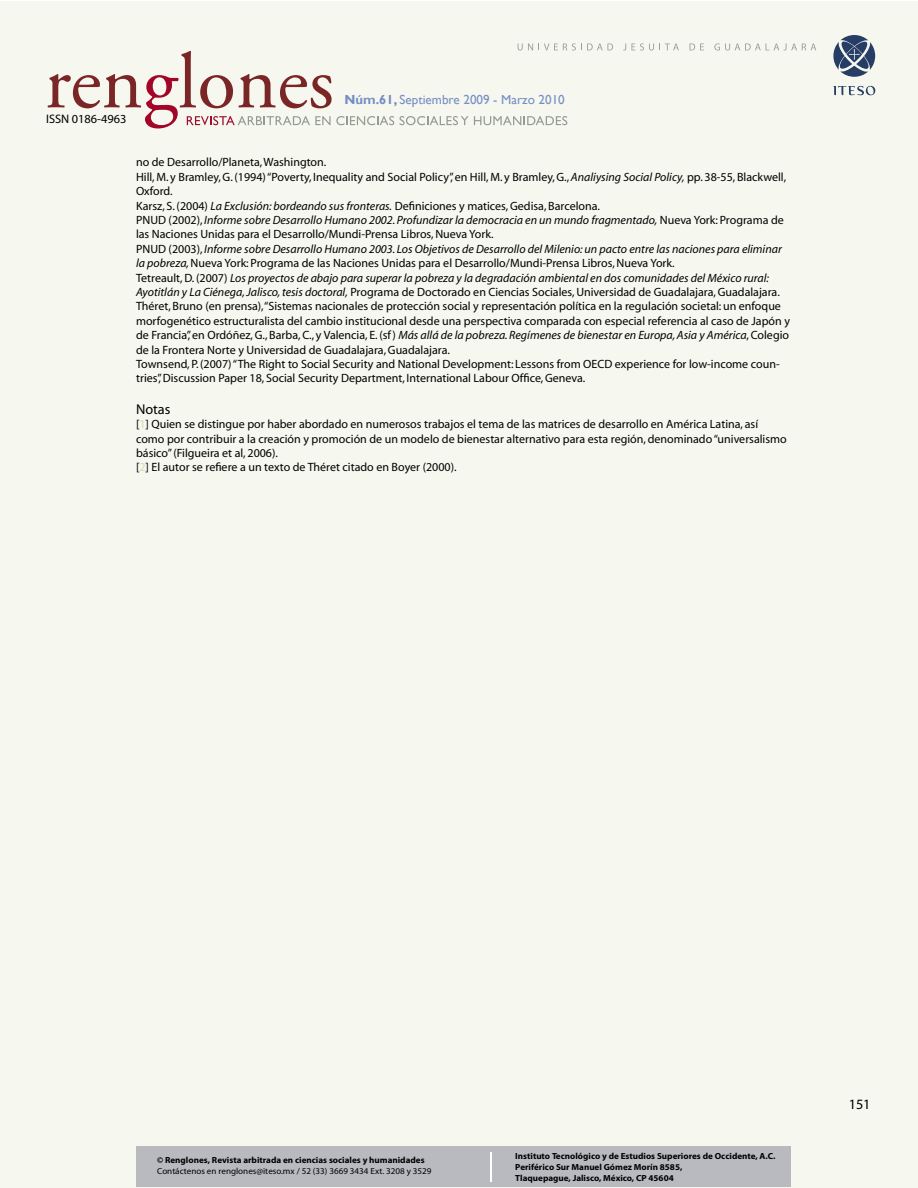
<style>
.page{position:relative;width:918px;height:1188px;background:#fff}
.page>*{position:absolute;margin:0;border:0;box-sizing:border-box;transform-origin:0 0}
.titulo_de_biliografia___notas__refrencia{font:14.25px "Myriad Pro";color:#000}
.texto_corrido{font:14.25px "Myriad";color:#000}
.t1{font:13.05px "Gill Sans";color:#758ec5}
.t2{font:12.3px "Myriad Pro";color:#000}
.bibliografia_y_notas_textos{font:12px/14.4px "Myriad";color:#000}
.bibliografia_y_notas_textos-2{font:italic 12px/14.4px "Myriad";color:#000}
.t3{font:700 8.85px/10.6px "Myriad Pro";color:#000}
.t4{font:8.85px "Myriad Pro";color:#000}
.s1{font-weight:700}
.s2{font-style:italic}
.s3{font-style:normal}
.s4{font-family:"Myriad Pro";color:#d2d9ab}
</style>
<div class="page">
<div style="left:0;top:1px;width:918px;height:1187px;background:#f6f7ee"></div>
<div style="left:136px;top:1146px;width:654px;height:41px;background:#b8babf"></div>
<hr style="left:491px;top:1152px;width:1px;height:30px;background:#fff">
<svg style="left:47px;top:51px;width:347px;height:77px"></svg>
<svg style="left:400px;top:116px;width:167px;height:9px"></svg>
<svg style="left:833px;top:86px;width:42px;height:9px"></svg>
<svg style="left:840px;top:66px;width:28px;height:11px"></svg>
<svg style="left:833px;top:42px;width:12px;height:28px"></svg>
<svg style="left:864px;top:42px;width:11px;height:28px"></svg>
<svg style="left:840px;top:35px;width:29px;height:11px"></svg>
<svg style="left:839px;top:40px;width:31px;height:30px"></svg>
<svg style="left:518px;top:43px;width:95px;height:8px"></svg>
<svg style="left:623px;top:43px;width:56px;height:8px"></svg>
<svg style="left:690px;top:43px;width:14px;height:7px"></svg>
<svg style="left:714px;top:43px;width:102px;height:8px"></svg>
<p class="t2" style="left:46px;top:112px;width:82px">ISSN 0186-4963</p>
<p class="t1" style="left:344px;top:92px;width:222px"><span class="s1">Núm.61,</span> Septiembre 2009 - Marzo 2010</p>
<p class="bibliografia_y_notas_textos" style="left:136px;top:156px;width:192px">no de Desarrollo/Planeta, Washington.</p>
<p class="bibliografia_y_notas_textos" style="left:136px;top:170px;width:652px">Hill, M. y Bramley, G. (1994) “Poverty, Inequality and Social Policy”, en Hill, M. y Bramley, G., <span class="s2">Analiysing Social Policy,</span> pp. 38-55, Blackwell,<br>Oxford.</p>
<p class="bibliografia_y_notas_textos" style="left:136px;top:199px;width:465px">Karsz, S. (2004) <span class="s2">La Exclusión: bordeando sus fronteras.</span> Definiciones y matices, Gedisa, Barcelona.</p>
<p class="bibliografia_y_notas_textos" style="left:136px;top:213px;width:649px">PNUD (2002), <span class="s2">Informe sobre Desarrollo Humano 2002. Profundizar la democracia en un mundo fragmentado,</span> Nueva York: Programa de las Naciones Unidas para el Desarrollo/Mundi-Prensa Libros, Nueva York.</p>
<p class="bibliografia_y_notas_textos-2" style="left:136px;top:242px;width:647px"><span class="s3">PNUD (2003),</span> Informe sobre Desarrollo Humano 2003. Los Objetivos de Desarrollo del Milenio: un pacto entre las naciones para eliminar la pobreza, <span class="s3">Nueva York: Programa de las Naciones Unidas para el Desarrollo/Mundi-Prensa Libros, Nueva York.</span></p>
<p class="bibliografia_y_notas_textos-2" style="left:136px;top:271px;width:645px"><span class="s3">Tetreault, D. (2007)</span> Los proyectos de abajo para superar la pobreza y la degradación ambiental en dos comunidades del México rural:<br>Ayotitlán y La Ciénega, Jalisco, tesis doctoral, <span class="s3">Programa de Doctorado en Ciencias Sociales, Universidad de Guadalajara, Guadalajara.</span></p>
<p class="bibliografia_y_notas_textos" style="left:136px;top:300px;width:655px">Théret, Bruno (en prensa), “Sistemas nacionales de protección social y representación política en la regulación societal: un enfoque morfogenético estructuralista del cambio institucional desde una perspectiva comparada con especial referencia al caso de Japón y de Francia”, en Ordóñez, G., Barba, C., y Valencia, E. (sf) <span class="s2">Más allá de la pobreza. Regímenes de bienestar en Europa, Asia y América</span>, Colegio de la Frontera Norte y Universidad de Guadalajara, Guadalajara.</p>
<p class="bibliografia_y_notas_textos" style="left:136px;top:357px;width:645px">Townsend, P. (2007) “The Right to Social Security and National Development: Lessons from OECD experience for low-income coun&shy;tries”, Discussion Paper 18, Social Security Department, International Labour Office, Geneva.</p>
<p class="titulo_de_biliografia___notas__refrencia" style="left:136px;top:401px;width:36px">Notas</p>
<p class="bibliografia_y_notas_textos" style="left:136px;top:418px;width:652px">[<span class="s4">1</span>] Quien se distingue por haber abordado en numerosos trabajos el tema de las matrices de desarrollo en América Latina, así como por contribuir a la creación y promoción de un modelo de bienestar alternativo para esta región, denominado “universalismo básico” (Filgueira et al, 2006).</p>
<p class="bibliografia_y_notas_textos" style="left:136px;top:461px;width:322px">[<span class="s4">2</span>] El autor se refiere a un texto de Théret citado en Boyer (2000).</p>
<p class="t3" style="left:157px;top:1155px;width:269px">© Renglones, Revista arbitrada en ciencias sociales y humanidades</p>
<p class="t4" style="left:157px;top:1166px;width:276px">Contáctenos en renglones@iteso.mx / 52 (33) 3669 3434 Ext. 3208 y 3529</p>
<p class="t3" style="left:515px;top:1151px;width:262px">Instituto Tecnológico y de Estudios Superiores de Occidente, A.C.<br>Periférico Sur Manuel Gómez Morín 8585,<br>Tlaquepague, Jalisco, México, CP 45604</p>
<p class="texto_corrido" style="left:849px;top:1097px;width:23px">151</p>
</div>
